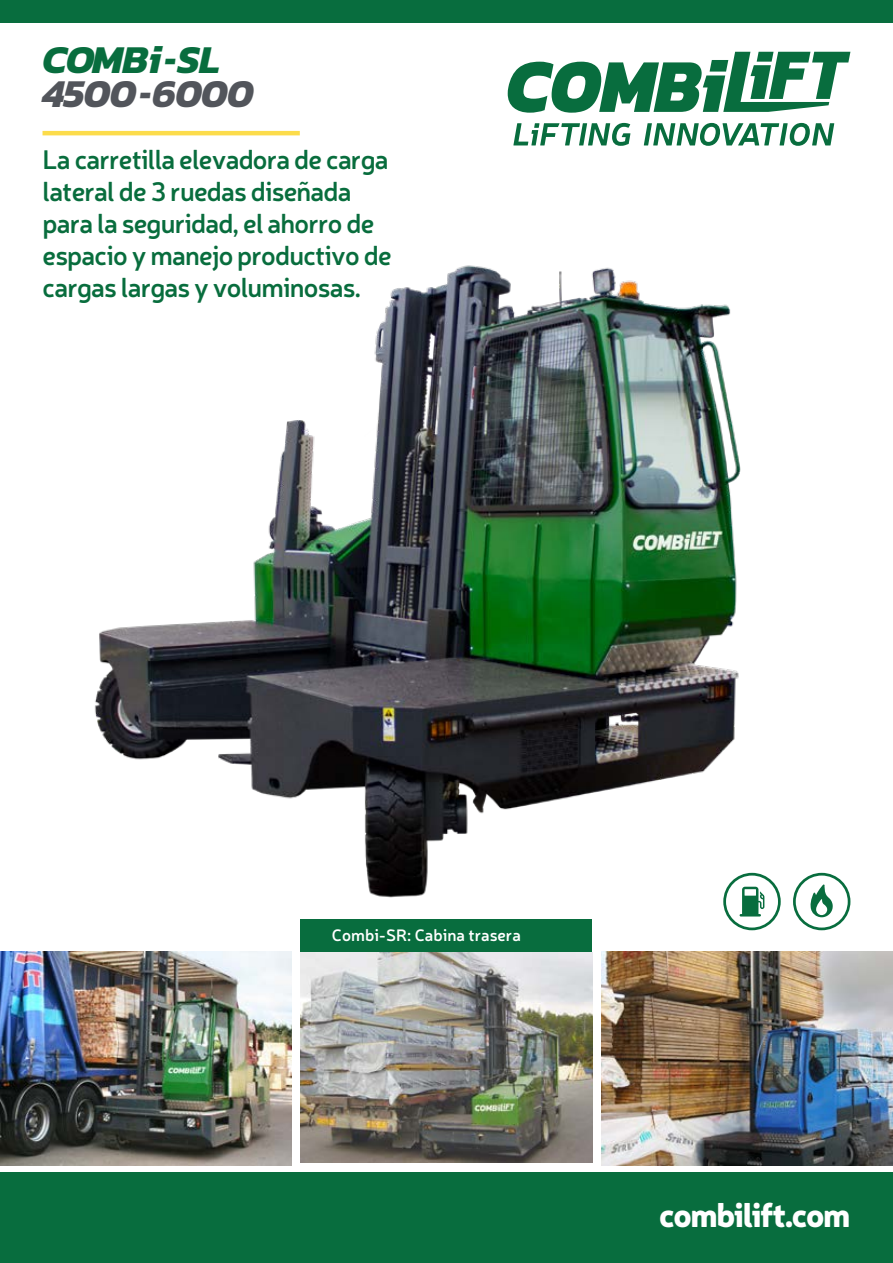
<style>
.page{position:relative;width:893px;height:1263px;background:#fff}
.page>*{position:absolute;margin:0;border:0;box-sizing:border-box;transform-origin:0 0}
.t1{font:italic 700 40.05px "Kanit";letter-spacing:-.02em;color:#52555b}
.t2{font:italic 700 40.05px "Kanit";letter-spacing:-.02em;color:#086d3e}
.t3{font:900 33px "Neris";letter-spacing:-.04em;color:#fff}
.t4{font:600 26.7px/32px "Neris";letter-spacing:-.03em;color:#086d3d}
.t5{font:600 16.5px "Neris";color:#fff}
.s1{font-style:inherit}
</style>
<div class="page">
<img style="left:43px;top:265px;width:821px;height:687px">
<div style="left:0;top:1172px;width:893px;height:91px;background:#086d3e"></div>
<div style="left:0;top:0;width:893px;height:22px;background:#086d3e"></div>
<svg style="left:508px;top:52px;width:342px;height:61px"></svg>
<svg style="left:513px;top:123px;width:117px;height:23px"></svg>
<svg style="left:644px;top:123px;width:190px;height:23px"></svg>
<hr style="left:43px;top:131px;width:257px;height:4px;background:#fcdc4b">
<img style="left:0;top:952px;width:292px;height:213px">
<img style="left:601px;top:952px;width:292px;height:213px">
<img style="left:300px;top:952px;width:292px;height:210px">
<div style="left:300px;top:918px;width:292px;height:33px;background:#086d3e"></div>
<svg style="left:723px;top:873px;width:58px;height:57px"></svg>
<svg style="left:793px;top:873px;width:57px;height:57px"></svg>
<h1 class="t2" style="left:43px;top:28px;width:179px">COMBi-SL</h1>
<h1 class="t1" style="left:43px;top:62px;width:213px">4500-6000</h1>
<p class="t4" style="left:43px;top:142px;width:351px">La carretilla elevadora de carga lateral de 3 ruedas diseñada para la seguridad, el ahorro de espacio y manejo productivo de cargas largas y voluminosas.</p>
<p class="t5" style="left:332px;top:924px;width:190px"><span class="s1">Combi-SR:</span> Cabi<span class="s1">n</span>a trasera</p>
<p class="t3" style="left:659px;top:1191px;width:193px">combilift.com</p>
</div>
